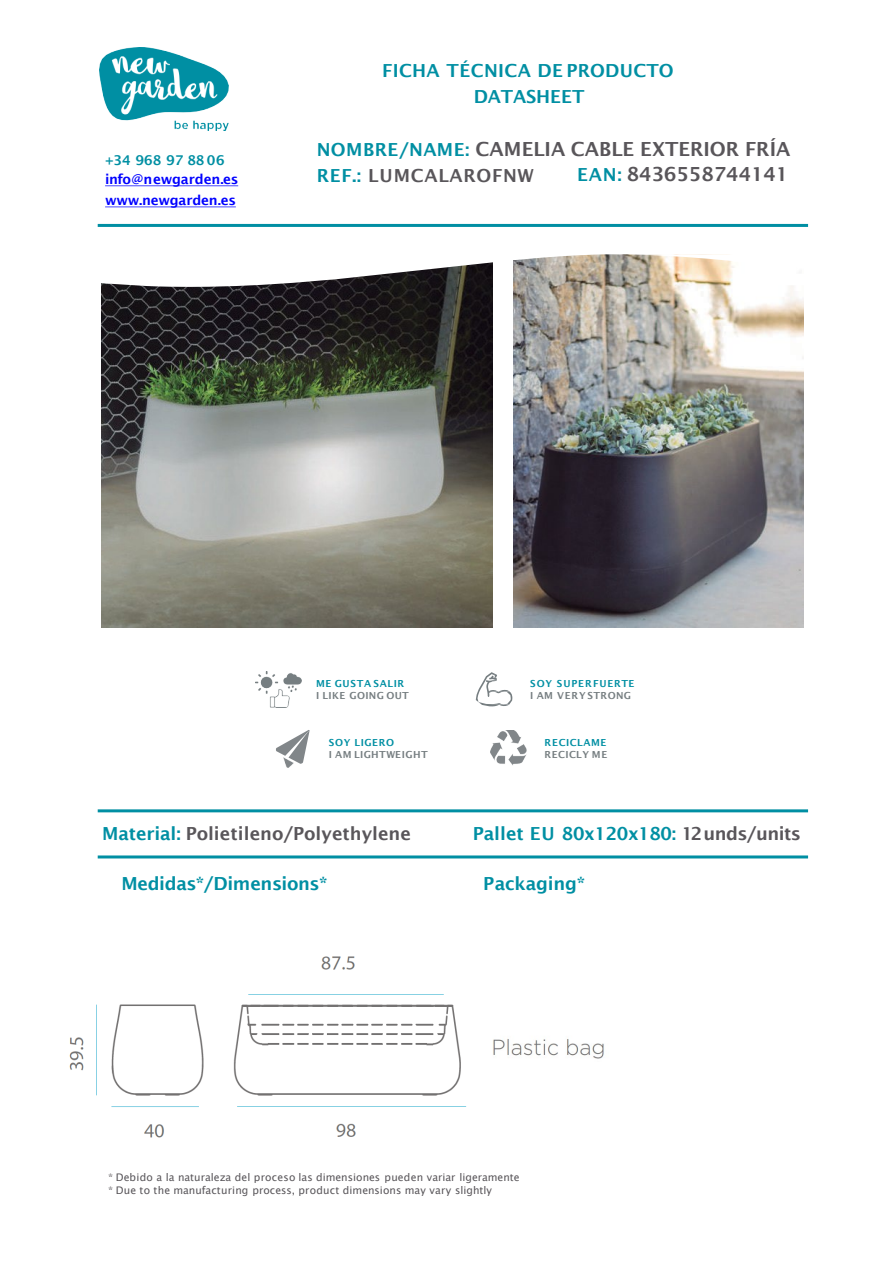
<style>
.page{position:relative;width:893px;height:1264px;background:#fff}
.page>*{position:absolute;margin:0;border:0;box-sizing:border-box;transform-origin:0 0}
.t1{font:600 19.5px "Lucida Sans";color:#59565a}
.t2{font:600 18px "Lucida Sans";letter-spacing:-.01em;color:#008fa3}
.t3{font:600 18px "Lucida Sans";letter-spacing:.005em;color:#59565a}
.t4{font:600 18px/25.5px "Lucida Sans";letter-spacing:.01em;color:#008fa3;text-align:center}
.t5{font:600 18px "Lucida Sans";letter-spacing:.04em;color:#59565a}
.t6{font:600 13.5px/21px "Lucida Sans";letter-spacing:-.015em;color:#00f}
.t7{font:600 13.5px "Lucida Sans";color:#008fa3}
.t8{font:10.5px "Lucida Sans Unicode";letter-spacing:.005em;color:#59565a}
.t9{font:600 9.75px "Lucida Sans";letter-spacing:.04em;color:#767e81}
.t10{font:600 9.75px "Lucida Sans";letter-spacing:.065em;color:#008fa3}
.s1{font-size:18px;color:#008fa3}
.s2{color:#008fa3}
.s3{color:#59565a}
</style>
<div class="page">
<img style="left:69px;top:956px;width:398px;height:182px">
<img style="left:102px;top:287px;width:390px;height:340px">
<img style="left:513px;top:287px;width:290px;height:340px">
<svg style="left:101px;top:254px;width:693px;height:33px"></svg>
<hr style="left:98px;top:224px;width:710px;height:3px;background:#008fa3">
<hr style="left:98px;top:809px;width:710px;height:3px;background:#008fa3">
<hr style="left:98px;top:855px;width:710px;height:3px;background:#008fa3">
<svg style="left:105px;top:185px;width:133px;height:1px"></svg>
<svg style="left:105px;top:206px;width:131px;height:1px"></svg>
<img style="left:99px;top:48px;width:129px;height:83px">
<img style="left:490px;top:730px;width:36px;height:35px">
<svg style="left:276px;top:730px;width:33px;height:36px"></svg>
<svg style="left:476px;top:672px;width:36px;height:34px"></svg>
<img style="left:255px;top:671px;width:46px;height:36px">
<img style="left:493px;top:1038px;width:111px;height:21px">
<p class="t7" style="left:105px;top:153px;width:121px">+34 968 97 88 06</p>
<p class="t6" style="left:105px;top:169px;width:135px">info@newgarden.es www.newgarden.es</p>
<p class="t4" style="left:382px;top:58px;width:293px">FICHA TÉCNICA DE PRODUCTO<br>DATASHEET</p>
<p class="t1" style="left:317px;top:138px;width:475px"><span class="s1">NOMBRE/NAME:</span> CAMELIA CABLE EXTERIOR FRÍA</p>
<p class="t5" style="left:317px;top:165px;width:218px"><span class="s2">REF.:</span> LUMCALAROFNW</p>
<p class="t1" style="left:577px;top:163px;width:213px"><span class="s1">EAN:</span> 8436558744141</p>
<p class="t10" style="left:316px;top:677px;width:90px">ME GUSTA SALIR</p>
<p class="t9" style="left:316px;top:689px;width:94px">I LIKE GOING OUT</p>
<p class="t10" style="left:329px;top:736px;width:67px">SOY LIGERO</p>
<p class="t9" style="left:329px;top:748px;width:101px">I AM LIGHTWEIGHT</p>
<p class="t10" style="left:530px;top:677px;width:106px">SOY SUPERFUERTE</p>
<p class="t9" style="left:530px;top:689px;width:102px">I AM VERYSTRONG</p>
<p class="t10" style="left:544px;top:736px;width:63px">RECICLAME</p>
<p class="t9" style="left:544px;top:748px;width:64px">RECICLY ME</p>
<p class="t3" style="left:102px;top:822px;width:310px"><span class="s2">Material:</span> Polietileno/Polyethylene</p>
<p class="t2" style="left:472px;top:822px;width:330px">Pallet EU 80x120x180: <span class="s3">12unds/units</span></p>
<p class="t2" style="left:121px;top:873px;width:208px">Medidas*/Dimensions*</p>
<p class="t2" style="left:483px;top:873px;width:104px">Packaging*</p>
<p class="t8" style="left:108px;top:1168px;width:413px">* Debido a la naturaleza del proceso las dimensiones pueden variar ligeramente</p>
<p class="t8" style="left:108px;top:1181px;width:385px">* Due to the manufacturing process, product dimensions may vary slightly</p>
</div>
